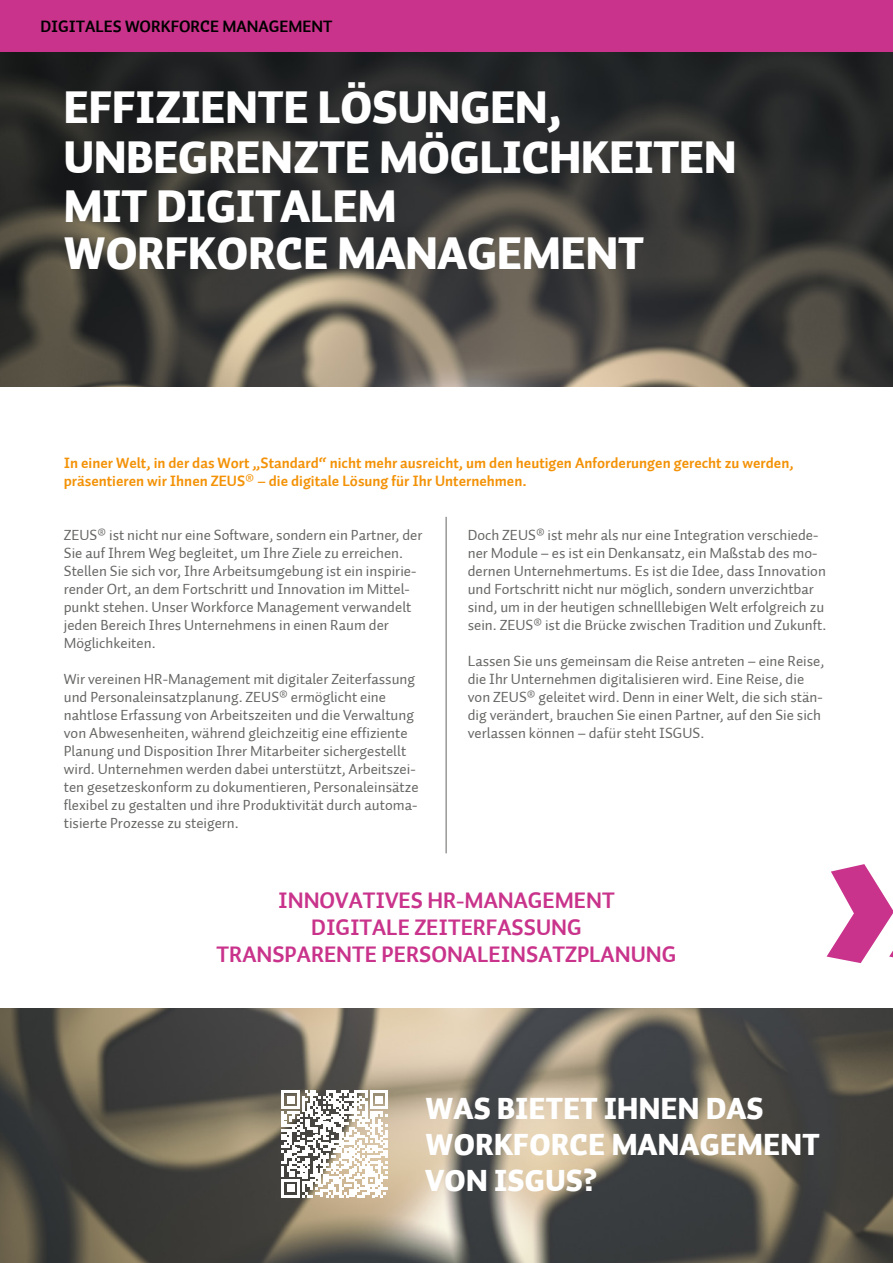
<style>
.page{position:relative;width:893px;height:1263px;background:#fff}
.page>*{position:absolute;margin:0;border:0;box-sizing:border-box;transform-origin:0 0}
.t1{font:45px/48.4px "Auto 1 Black LF";color:#fff}
.t2{font:30px/36px "Auto 1 Black LF";letter-spacing:.015em;color:#fff}
.t3{font:22.5px/27px "Auto 1 Bold LF";color:#c9338b;text-align:center}
.t4{font:16.5px "Auto 1 Bold LF";color:#000}
.t5{font:15px/18px "Auto 1";color:#666665}
.t6{font:15px/18px "Auto 1 Bold LF";color:#f39207}
</style>
<div class="page">
<svg style="left:827px;top:864px;width:66px;height:99px"></svg>
<hr style="left:446px;top:517px;width:1px;height:336px;background:#666665">
<img style="left:0;top:51px;width:893px;height:336px">
<img style="left:0;top:1008px;width:893px;height:255px">
<svg style="left:281px;top:1090px;width:107px;height:107px"></svg>
<div style="left:0;top:0;width:893px;height:51px;background:#c9338b"></div>
<p class="t4" style="left:40px;top:16px;width:293px">DIGITALES WORKFORCE MANAGEMENT</p>
<h1 class="t1" style="left:64px;top:85px;width:674px">EFFIZIENTE LÖSUNGEN,<br>UNBEGRENZTE MÖGLICHKEITEN<br>MIT DIGITALEM<br>WORFKORCE MANAGEMENT</h1>
<p class="t6" style="left:64px;top:454px;width:731px">In einer Welt, in der das Wort „Standard“ nicht mehr ausreicht, um den heutigen Anforderungen gerecht zu werden, präsentieren wir Ihnen ZEUS® – die digitale Lösung für Ihr Unternehmen.</p>
<p class="t5" style="left:64px;top:526px;width:360px">ZEUS® ist nicht nur eine Software, sondern ein Partner, der Sie auf Ihrem Weg begleitet, um Ihre Ziele zu erreichen.<br>Stellen Sie sich vor, Ihre Arbeitsumgebung ist ein inspirie&shy;render Ort, an dem Fortschritt und Innovation im Mittel&shy;punkt stehen. Unser Workforce Management verwandelt jeden Bereich Ihres Unternehmens in einen Raum der Möglichkeiten.</p>
<p class="t5" style="left:64px;top:670px;width:356px">Wir vereinen HR-Management mit digitaler Zeiterfassung und Personaleinsatzplanung. ZEUS® ermöglicht eine nahtlose Erfassung von Arbeitszeiten und die Verwaltung von Abwesenheiten, während gleichzeitig eine effiziente Planung und Disposition Ihrer Mitarbeiter sichergestellt wird. Unternehmen werden dabei unterstützt, Arbeitszei&shy;ten gesetzeskonform zu dokumentieren, Personaleinsätze flexibel zu gestalten und ihre Produktivität durch automa&shy;tisierte Prozesse zu steigern.</p>
<p class="t5" style="left:468px;top:526px;width:360px">Doch ZEUS® ist mehr als nur eine Integration verschiede&shy;ner Module – es ist ein Denkansatz, ein Maßstab des mo&shy;dernen Unternehmertums. Es ist die Idee, dass Innovation und Fortschritt nicht nur möglich, sondern unverzichtbar sind, um in der heutigen schnelllebigen Welt erfolgreich zu sein. ZEUS® ist die Brücke zwischen Tradition und Zukunft.</p>
<p class="t5" style="left:468px;top:652px;width:358px">Lassen Sie uns gemeinsam die Reise antreten – eine Reise, die Ihr Unternehmen digitalisieren wird. Eine Reise, die von ZEUS® geleitet wird. Denn in einer Welt, die sich stän&shy;dig verändert, brauchen Sie einen Partner, auf den Sie sich verlassen können – dafür steht ISGUS.</p>
<h3 class="t3" style="left:217px;top:887px;width:461px">INNOVATIVES HR-MANAGEMENT<br>DIGITALE ZEITERFASSUNG<br>TRANSPARENTE PERSONALEINSATZPLANUNG</h3>
<h2 class="t2" style="left:425px;top:1092px;width:396px">WAS BIETET IHNEN DAS<br>WORKFORCE MANAGEMENT<br>VON ISGUS?</h2>
</div>
